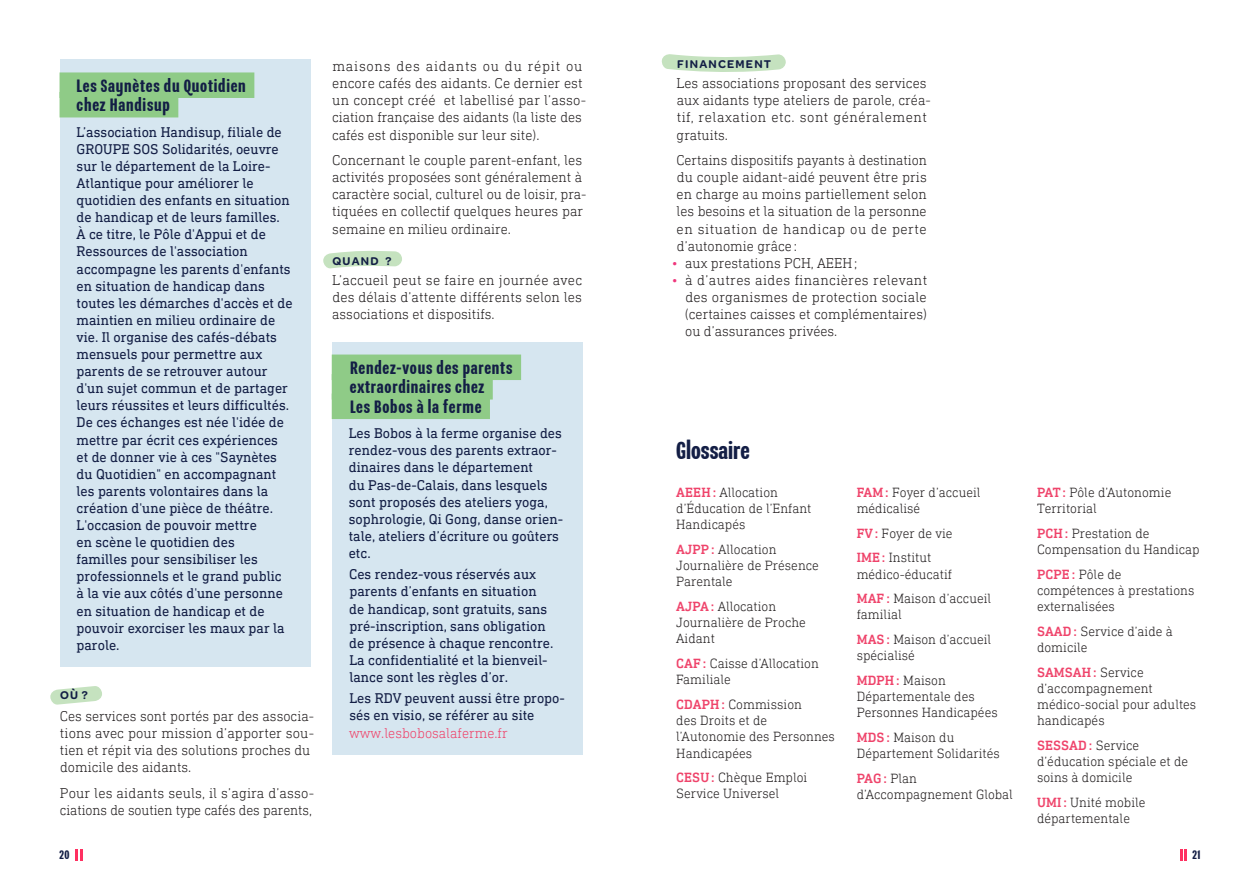
<style>
.page{position:relative;width:1259px;height:893px;background:#fff}
.page>*{position:absolute;margin:0;border:0;box-sizing:border-box;transform-origin:0 0}
.TEXTE_COURANT{font:500 27px "Program Narrow";color:#131e45}
.titres_focus{font:500 19.5px "Program Narrow";letter-spacing:.04em;color:#131e45}
.FOCUS{font:14.25px/17.1px "DIN Next Slab Pro";color:#131e45}
.TEXTE_COURANT-2{font:300 14.25px/17.1px "DIN Next Slab Pro";color:#231f20}
.TEXTE_COURANT-3{font:300 13.5px/16.2px "DIN Next Slab Pro";color:#231f20}
.titre_3{font:500 13.5px "Program Narrow";color:#131e45}
.titre_4_-2{font:600 12px "Omnes";letter-spacing:.105em;color:#131e45}
.s1{font-weight:300;color:#ef446b}
.s2{color:#ef377c}
.s3{font-weight:500;color:#ef446b}
</style>
<div class="page">
<svg style="left:50px;top:686px;width:52px;height:19px"></svg>
<svg style="left:323px;top:251px;width:79px;height:18px"></svg>
<svg style="left:661px;top:54px;width:125px;height:18px"></svg>
<svg style="left:75px;top:849px;width:7px;height:11px"></svg>
<svg style="left:1180px;top:849px;width:7px;height:11px"></svg>
<div style="left:60px;top:60px;width:250px;height:607px;background:#d6e6f0"></div>
<div style="left:60px;top:72px;width:194px;height:26px;background:#8fcb87"></div>
<div style="left:60px;top:92px;width:118px;height:25px;background:#8fcb87"></div>
<div style="left:332px;top:342px;width:251px;height:412px;background:#d6e6f0"></div>
<div style="left:332px;top:355px;width:189px;height:25px;background:#8fcb87"></div>
<div style="left:332px;top:374px;width:161px;height:26px;background:#8fcb87"></div>
<div style="left:332px;top:394px;width:158px;height:25px;background:#8fcb87"></div>
<p class="titres_focus" style="left:77px;top:75px;width:171px">Les Saynètes du Quotidien</p>
<p class="titres_focus" style="left:77px;top:94px;width:95px">chez Handisup</p>
<p class="FOCUS" style="left:77px;top:123px;width:218px">L’association Handisup, filiale de<br>GROUPE SOS Solidarités, oeuvre sur le département de la Loire-<br>Atlantique pour améliorer le quotidien des enfants en situation de handicap et de leurs familles.<br>À ce titre, le Pôle d'Appui et de<br>Ressources de l'association accompagne les parents d'enfants en situation de handicap dans toutes les démarches d'accès et de maintien en milieu ordinaire de vie. Il organise des cafés-débats mensuels pour permettre aux parents de se retrouver autour d'un sujet commun et de partager leurs réussites et leurs difficultés.<br>De ces échanges est née l'idée de mettre par écrit ces expériences et de donner vie à ces "Saynètes du Quotidien" en accompagnant les parents volontaires dans la création d'une pièce de théâtre.<br>L'occasion de pouvoir mettre<br>en scène le quotidien des<br>familles pour sensibiliser les professionnels et le grand public à la vie aux côtés d'une personne en situation de handicap et de pouvoir exorciser les maux par la parole.</p>
<p class="titre_4_-2" style="left:60px;top:688px;width:29px">OÙ?</p>
<p class="TEXTE_COURANT-2" style="left:60px;top:707px;width:256px">Ces services sont portés par des associa&shy;tions avec pour mission d’apporter sou&shy;tien et répit via des solutions proches du domicile des aidants.</p>
<p class="TEXTE_COURANT-2" style="left:60px;top:784px;width:254px">Pour les aidants seuls, il s’agira d’asso&shy;ciations de soutien type cafés des parents,</p>
<p class="TEXTE_COURANT-2" style="left:332px;top:58px;width:256px">maisons des aidants ou du répit ou encore cafés des aidants. Ce dernier est un concept créé et labellisé par l’asso&shy;ciation française des aidants (la liste des cafés est disponible sur leur site).</p>
<p class="TEXTE_COURANT-2" style="left:332px;top:152px;width:256px">Concernant le couple parent-enfant, les activités proposées sont généralement à caractère social, culturel ou de loisir, pra&shy;tiquées en collectif quelques heures par semaine en milieu ordinaire.</p>
<p class="titre_4_-2" style="left:332px;top:254px;width:61px">QUAND ?</p>
<p class="TEXTE_COURANT-2" style="left:332px;top:271px;width:252px;text-align:justify">L’accueil peut se faire en journée avec des délais d’attente différents selon les associations et dispositifs.</p>
<p class="titres_focus" style="left:350px;top:357px;width:164px">Rendez-vous des parents</p>
<p class="titres_focus" style="left:350px;top:376px;width:136px">extraordinaires chez</p>
<p class="titres_focus" style="left:350px;top:396px;width:133px">Les Bobos à la ferme</p>
<p class="FOCUS" style="left:349px;top:425px;width:216px">Les Bobos à la ferme organise des rendez-vous des parents extraor&shy;dinaires dans le département<br>du Pas-de-Calais, dans lesquels sont proposés des ateliers yoga, sophrologie, Qi Gong, danse orien&shy;tale, ateliers d’écriture ou goûters etc.</p>
<p class="FOCUS" style="left:349px;top:566px;width:206px">Ces rendez-vous réservés aux parents d’enfants en situation de handicap, sont gratuits, sans pré-inscription, sans obligation de présence à chaque rencontre.<br>La confidentialité et la bienveil&shy;lance sont les règles d’or.</p>
<p class="FOCUS" style="left:349px;top:690px;width:217px">Les RDV peuvent aussi être propo&shy;sés en visio, se référer au site <span class="s1">www.lesbobosalaferme.fr</span></p>
<p class="titre_4_-2" style="left:677px;top:57px;width:95px">FINANCEMENT</p>
<p class="TEXTE_COURANT-2" style="left:676px;top:75px;width:256px">Les associations proposant des services aux aidants type ateliers de parole, créa&shy;tif, relaxation etc. sont généralement gratuits.</p>
<p class="TEXTE_COURANT-2" style="left:676px;top:152px;width:252px;text-align:justify">Certains dispositifs payants à destination du couple aidant-aidé peuvent être pris en charge au moins partiellement selon les besoins et la situation de la personne en situation de handicap ou de perte d’autonomie grâce :</p>
<p class="TEXTE_COURANT-2" style="left:672px;top:254px;width:187px"><span class="s2">•</span> aux prestations PCH, AEEH;</p>
<p class="TEXTE_COURANT-2" style="left:685px;top:271px;width:244px;text-align:justify;text-indent:-13px"><span class="s2">•</span> à d’autres aides financières relevant des organismes de protection sociale (certaines caisses et complémentaires) ou d’assurances privées.</p>
<p class="TEXTE_COURANT" style="left:676px;top:436px;width:75px">Glossaire</p>
<p class="TEXTE_COURANT-3" style="left:676px;top:484px;width:137px"><span class="s3">AEEH:</span> Allocation d’Éducation de l’Enfant<br>Handicapés</p>
<p class="TEXTE_COURANT-3" style="left:676px;top:541px;width:144px"><span class="s3">AJPP:</span> Allocation<br>Journalière de Présence<br>Parentale</p>
<p class="TEXTE_COURANT-3" style="left:676px;top:598px;width:131px"><span class="s3">AJPA:</span> Allocation<br>Journalière de Proche<br>Aidant</p>
<p class="TEXTE_COURANT-3" style="left:676px;top:655px;width:144px"><span class="s3">CAF :</span> Caisse d’Allocation<br>Familiale</p>
<p class="TEXTE_COURANT-3" style="left:676px;top:696px;width:160px"><span class="s3">CDAPH:</span> Commission<br>des Droits et de l’Autonomie des Personnes<br>Handicapées</p>
<p class="TEXTE_COURANT-3" style="left:676px;top:769px;width:133px"><span class="s3">CESU:</span> Chèque Emploi<br>Service Universel</p>
<p class="TEXTE_COURANT-3" style="left:856px;top:484px;width:125px"><span class="s3">FAM :</span> Foyer d’accueil médicalisé</p>
<p class="TEXTE_COURANT-3" style="left:856px;top:525px;width:97px"><span class="s3">FV:</span> Foyer de vie</p>
<p class="TEXTE_COURANT-3" style="left:856px;top:549px;width:97px"><span class="s3">IME:</span> Institut médico-éducatif</p>
<p class="TEXTE_COURANT-3" style="left:856px;top:590px;width:136px"><span class="s3">MAF :</span> Maison d’accueil familial</p>
<p class="TEXTE_COURANT-3" style="left:856px;top:631px;width:136px"><span class="s3">MAS:</span> Maison d’accueil spécialisé</p>
<p class="TEXTE_COURANT-3" style="left:856px;top:672px;width:143px"><span class="s3">MDPH:</span> Maison<br>Départementale des<br>Personnes Handicapées</p>
<p class="TEXTE_COURANT-3" style="left:856px;top:729px;width:145px"><span class="s3">MDS:</span> Maison du<br>Département Solidarités</p>
<p class="TEXTE_COURANT-3" style="left:856px;top:770px;width:158px"><span class="s3">PAG:</span> Plan d’Accompagnement Global</p>
<p class="TEXTE_COURANT-3" style="left:1037px;top:484px;width:136px"><span class="s3">PAT:</span> Pôle d’Autonomie<br>Territorial</p>
<p class="TEXTE_COURANT-3" style="left:1037px;top:525px;width:164px"><span class="s3">PCH:</span> Prestation de<br>Compensation du Handicap</p>
<p class="TEXTE_COURANT-3" style="left:1037px;top:566px;width:159px"><span class="s3">PCPE:</span> Pôle de compétences à prestations externalisées</p>
<p class="TEXTE_COURANT-3" style="left:1037px;top:623px;width:137px"><span class="s3">SAAD:</span> Service d’aide à domicile</p>
<p class="TEXTE_COURANT-3" style="left:1037px;top:664px;width:161px"><span class="s3">SAMSAH:</span> Service d’accompagnement médico-social pour adultes handicapés</p>
<p class="TEXTE_COURANT-3" style="left:1037px;top:737px;width:153px"><span class="s3">SESSAD:</span> Service d’éducation spéciale et de soins à domicile</p>
<p class="TEXTE_COURANT-3" style="left:1037px;top:794px;width:110px"><span class="s3">UMI:</span> Unité mobile départementale</p>
<p class="titre_3" style="left:60px;top:847px;width:12px">20</p>
<p class="titre_3" style="left:1192px;top:847px;width:10px">21</p>
</div>
